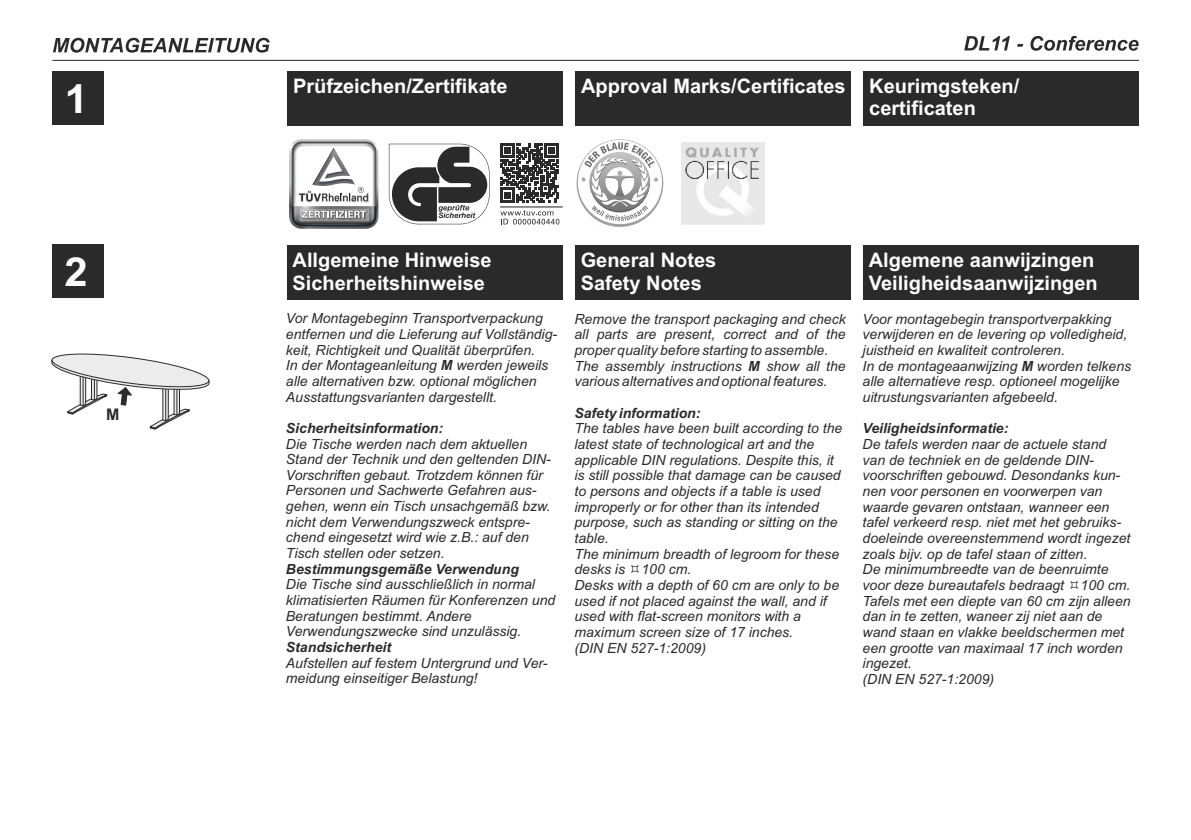
<style>
.page{position:relative;width:1191px;height:840px;background:#fff}
.page>*{position:absolute;margin:0;border:0;box-sizing:border-box;transform-origin:0 0}
.t1{font:700 40px "Arial";color:#fefefe;scale:1.04 1}
.t2{font:700 20px/22.4px "Arial";color:#fefefe}
.t3{font:700 16px "Arial";color:#2a2a2a}
.t4{font:italic 14px/15.6px "Arial";color:#2a2a2a}
.t5{font:italic 700 14px "Arial";color:#2a2a2a}
.s1{font-weight:700}
</style>
<div class="page">
<div style="left:52px;top:244px;width:51px;height:54px;background:#2a2a2a"></div>
<div style="left:52px;top:71px;width:51px;height:54px;background:#2a2a2a"></div>
<div style="left:287px;top:245px;width:275px;height:55px;background:#2a2a2a"></div>
<div style="left:575px;top:245px;width:275px;height:55px;background:#2a2a2a"></div>
<div style="left:863px;top:245px;width:275px;height:55px;background:#2a2a2a"></div>
<div style="left:575px;top:71px;width:275px;height:55px;background:#2a2a2a"></div>
<div style="left:863px;top:71px;width:275px;height:55px;background:#2a2a2a"></div>
<div style="left:287px;top:71px;width:275px;height:55px;background:#2a2a2a"></div>
<svg style="left:51px;top:353px;width:159px;height:77px"></svg>
<hr style="left:52px;top:60px;width:1087px;height:1px;background:#2a2a2a">
<svg style="left:53px;top:38px;width:217px;height:15px"></svg>
<svg style="left:964px;top:36px;width:174px;height:15px"></svg>
<img style="left:681px;top:142px;width:83px;height:83px">
<img style="left:289px;top:139px;width:89px;height:90px">
<img style="left:299px;top:191px;width:70px;height:11px">
<svg style="left:299px;top:187px;width:69px;height:14px"></svg>
<img style="left:312px;top:147px;width:43px;height:39px">
<svg style="left:500px;top:210px;width:59px;height:14px"></svg>
<svg style="left:500px;top:144px;width:58px;height:58px"></svg>
<svg style="left:389px;top:144px;width:100px;height:80px"></svg>
<img style="left:301px;top:209px;width:67px;height:11px">
<svg style="left:302px;top:211px;width:64px;height:6px"></svg>
<hr style="left:500px;top:206px;width:63px;height:1px;background:#2a2a2a">
<svg style="left:577px;top:140px;width:85px;height:84px"></svg>
<svg style="left:581px;top:142px;width:77px;height:87px"></svg>
<h1 class="t1" style="left:65px;top:84px;width:24px">1</h1>
<h2 class="t2" style="left:869px;top:77px;width:152px;text-indent:-288px">Approval Marks/Certificates Keurimgsteken/ certificaten</h2>
<h2 class="t2" style="left:293px;top:77px;width:216px">Prüfzeichen/Zertifikate</h2>
<h1 class="t1" style="left:64px;top:256px;width:24px">2</h1>
<p class="t3" style="left:106px;top:408px;width:15px">M</p>
<h2 class="t2" style="left:292px;top:251px;width:200px">Allgemeine Hinweise</h2>
<h2 class="t2" style="left:292px;top:273px;width:194px">Sicherheitshinweise</h2>
<p class="t4" style="left:286px;top:311px;width:273px">Vor Montagebeginn Transportverpackung entfernen und die Lieferung auf Vollständig&shy;keit, Richtigkeit und Qualität überprüfen.<br>In der Montageanleitung <span class="s1">M</span> werden jeweils alle alternativen bzw. optional möglichen Ausstattungsvarianten dargestellt.</p>
<p class="t5" style="left:286px;top:422px;width:159px">Sicherheitsinformation:</p>
<p class="t4" style="left:286px;top:437px;width:266px">Die Tische werden nach dem aktuellen Stand der Technik und den geltenden DIN-Vorschriften gebaut. Trotzdem können für Personen und Sachwerte Gefahren aus&shy;gehen, wenn ein Tisch unsachgemäß bzw. nicht dem Verwendungszweck entspre&shy;chend eingesetzt wird wie z.B.: auf den Tisch stellen oder setzen.</p>
<p class="t5" style="left:286px;top:563px;width:234px">Bestimmungsgemäße Verwendung</p>
<p class="t4" style="left:286px;top:577px;width:271px">Die Tische sind ausschließlich in normal klimatisierten Räumen für Konferenzen und Beratungen bestimmt. Andere Verwendungszwecke sind unzulässig.</p>
<p class="t5" style="left:286px;top:641px;width:107px">Standsicherheit</p>
<p class="t4" style="left:286px;top:656px;width:263px">Aufstellen auf festem Untergrund und Ver&shy;meidung einseitiger Belastung!</p>
<h2 class="t2" style="left:580px;top:251px;width:137px">General Notes<br>Safety Notes</h2>
<h2 class="t2" style="left:868px;top:251px;width:230px">Algemene aanwijzingen<br>Veiligheidsaanwijzingen</h2>
<p class="t4" style="left:574px;top:312px;width:273px">Remove the transport packaging and check all parts are present, correct and of the proper quality before starting to assemble.<br>The assembly instructions <span class="s1">M</span> show all the various alternatives and optional features.</p>
<p class="t5" style="left:574px;top:407px;width:128px">Safety information:</p>
<p class="t4" style="left:574px;top:421px;width:269px">The tables have been built according to the latest state of technological art and the applicable DIN regulations. Despite this, it is still possible that damage can be caused to persons and objects if a table is used improperly or for other than its intended purpose, such as standing or sitting on the table.<br>The minimum breadth of legroom for these desks is 100 cm.<br>Desks with a depth of 60 cm are only to be used if not placed against the wall, and if used with flat-screen monitors with a maximum screen size of 17 inches.<br>(DIN EN 527-1:2009)</p>
<p class="t4" style="left:862px;top:312px;width:270px">Voor montagebegin transportverpakking verwijderen en de levering op volledigheid, juistheid en kwaliteit controleren.<br>In de montageaanwijzing <span class="s1">M</span> worden telkens alle alternatieve resp. optioneel mogelijke uitrustungsvarianten afgebeeld.</p>
<p class="t5" style="left:862px;top:423px;width:147px">Veiligheidsinformatie:</p>
<p class="t4" style="left:862px;top:437px;width:269px">De tafels werden naar de actuele stand van de techniek en de geldende DIN&shy;voorschriften gebouwd. Desondanks kun&shy;nen voor personen en voorwerpen van waarde gevaren ontstaan, wanneer een tafel verkeerd resp. niet met het gebruiks&shy;doeleinde overeenstemmend wordt ingezet zoals bijv. op de tafel staan of zitten.<br>De minimumbreedte van de beenruimte voor deze bureautafels bedraagt 100 cm.<br>Tafels met een diepte van 60 cm zijn alleen dan in te zetten, waneer zij niet aan de wand staan en vlakke beeldschermen met een grootte van maximaal 17 inch worden ingezet.<br>(DIN EN 527-1:2009)</p>
</div>
